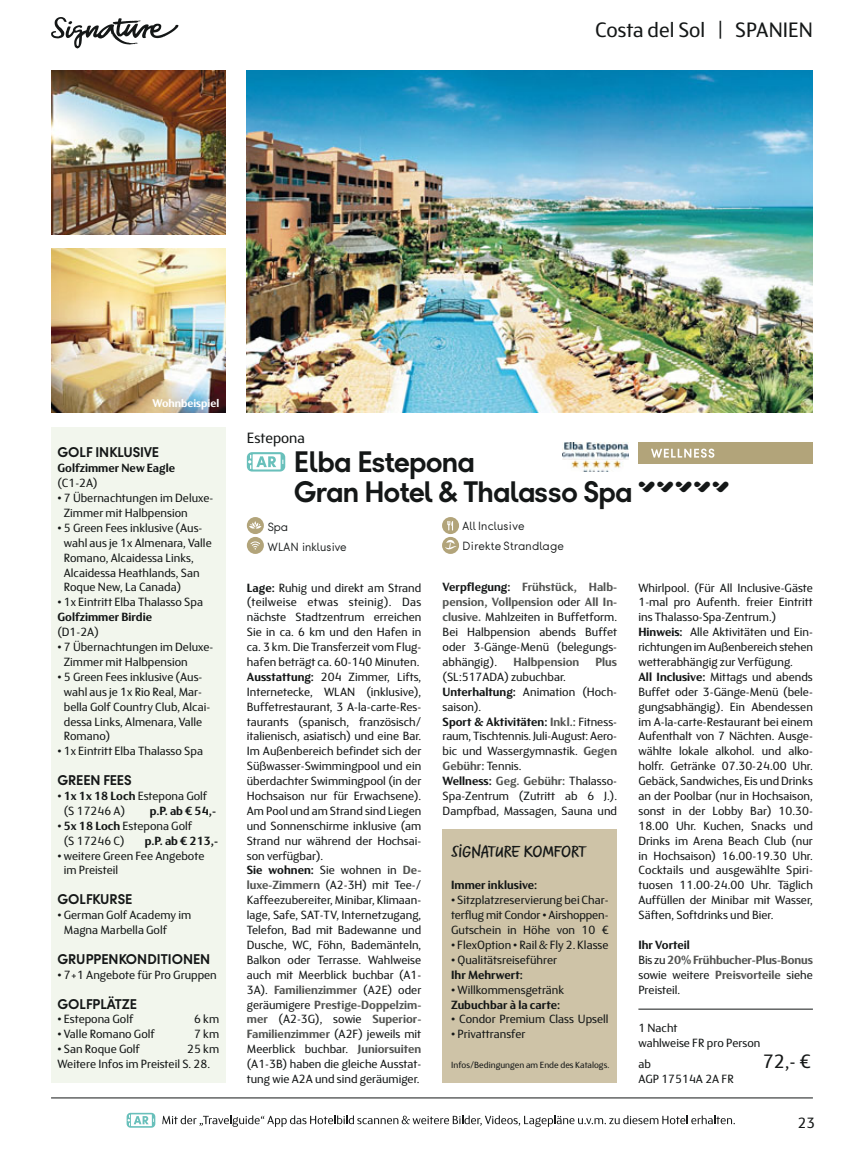
<style>
.page{position:relative;width:864px;height:1149px;background:#fff}
.page>*{position:absolute;margin:0;border:0;box-sizing:border-box;transform-origin:0 0}
.t1{font:30px/29.7px "Thomas Headline CE Bold";letter-spacing:-.03em;color:#141717}
.t2{font:21px "FS Blake";color:#141717}
.t3{font:19.5px "FS Blake";color:#141717}
.t4{font:500 16.5px "Thomas Script";letter-spacing:-.01em;color:#141717}
.t5{font:15px "FS Blake";color:#141717}
.t6{font:14.25px "Thomas Headline CE Bold";color:#141717}
.t7{font:12px/14.9px "FS Blake";color:#141717}
.t8{font:700 12px "FS Blake";color:#141717}
.t9{font:700 12px/14.9px "FS Blake";letter-spacing:-.005em;color:#545553}
.t10{font:300 12px "Thomas Headline";letter-spacing:.015em;color:#141717}
.t11{font:700 11.25px "FS Blake";color:#fff}
.t12{font:9px "FS Blake";color:#141717}
.s1{font-weight:700}
.s2{font-weight:700;color:#545553}
.s3{color:#141717}
.s4{font-weight:400;color:#141717}
</style>
<div class="page">
<svg style="left:51px;top:17px;width:127px;height:31px"></svg>
<hr style="left:51px;top:1097px;width:761px;height:1px;background:#141717">
<svg style="left:126px;top:1112px;width:29px;height:15px"></svg>
<svg style="left:162px;top:1115px;width:572px;height:11px"></svg>
<img style="left:51px;top:70px;width:174px;height:164px">
<img style="left:51px;top:249px;width:174px;height:163px">
<img style="left:247px;top:70px;width:565px;height:342px">
<svg style="left:247px;top:452px;width:38px;height:19px"></svg>
<img style="left:562px;top:442px;width:66px;height:30px">
<div style="left:638px;top:442px;width:174px;height:21px;background:#b2a47a"></div>
<svg style="left:651px;top:448px;width:63px;height:9px"></svg>
<div style="left:247px;top:517px;width:17px;height:17px;background:#b2a47a;border-radius:50%"></div>
<svg style="left:249px;top:521px;width:12px;height:7px"></svg>
<div style="left:442px;top:517px;width:17px;height:17px;background:#b2a47a;border-radius:50%"></div>
<svg style="left:447px;top:521px;width:6px;height:9px"></svg>
<div style="left:247px;top:536px;width:17px;height:17px;background:#b2a47a;border-radius:50%"></div>
<svg style="left:250px;top:541px;width:10px;height:8px"></svg>
<svg style="left:442px;top:536px;width:17px;height:17px"></svg>
<svg style="left:445px;top:539px;width:11px;height:10px"></svg>
<div style="left:442px;top:829px;width:175px;height:253px;background:#cec3a7"></div>
<hr style="left:638px;top:1008px;width:174px;height:1px;background:#141717">
<div style="left:51px;top:427px;width:174px;height:655px;background:#f2f6ed"></div>
<h2 class="t2" style="left:594px;top:22px;width:219px">Costa del Sol | SPANIEN</h2>
<p class="t11" style="left:152px;top:399px;width:68px">Wohnbeispiel</p>
<p class="t6" style="left:57px;top:444px;width:103px">GOLF INKLUSIVE</p>
<p class="t8" style="left:57px;top:463px;width:119px">Golfzimmer New Eagle</p>
<p class="t7" style="left:57px;top:477px;width:42px">(C1-2A)</p>
<p class="t7" style="left:64px;top:492px;width:151px;text-indent:-6px">• 7 Übernachtungen im Deluxe-<br>Zimmer mit Halbpension</p>
<p class="t7" style="left:64px;top:521px;width:149px;text-indent:-6px">• 5 Green Fees inklusive (Aus&shy;wahl aus je 1x Almenara, Valle<br>Romano, Alcaidessa Links,<br>Alcaidessa Heathlands, San<br>Roque New, La Canada)</p>
<p class="t7" style="left:57px;top:596px;width:147px">• 1x Eintritt Elba Thalasso Spa</p>
<p class="t8" style="left:57px;top:612px;width:96px">Golfzimmer Birdie</p>
<p class="t7" style="left:57px;top:625px;width:43px">(D1-2A)</p>
<p class="t7" style="left:64px;top:640px;width:151px;text-indent:-6px">• 7 Übernachtungen im Deluxe-<br>Zimmer mit Halbpension</p>
<p class="t7" style="left:64px;top:670px;width:148px;text-indent:-6px">• 5 Green Fees inklusive (Aus&shy;wahl aus je 1x Rio Real, Mar&shy;bella Golf Country Club, Alcai&shy;dessa Links, Almenara, Valle<br>Romano)</p>
<p class="t7" style="left:57px;top:744px;width:147px">• 1x Eintritt Elba Thalasso Spa</p>
<p class="t6" style="left:57px;top:771px;width:76px">GREEN FEES</p>
<p class="t7" style="left:64px;top:789px;width:145px;text-indent:-6px">• <span class="s1">1x 1x 18 Loch</span> Estepona Golf (S 17246 A)</p>
<p class="t8" style="left:150px;top:806px;width:68px">p.P. ab € 54,-</p>
<p class="t7" style="left:64px;top:819px;width:130px;text-indent:-6px">• <span class="s1">5x 18 Loch</span> Estepona Golf (S 17246 C)</p>
<p class="t8" style="left:145px;top:835px;width:75px">p.P. ab € 213,-</p>
<p class="t7" style="left:64px;top:849px;width:142px;text-indent:-6px">• weitere Green Fee Angebote im Preisteil</p>
<p class="t6" style="left:57px;top:890px;width:76px">GOLFKURSE</p>
<p class="t7" style="left:64px;top:908px;width:129px;text-indent:-6px">• German Golf Academy im<br>Magna Marbella Golf</p>
<p class="t6" style="left:57px;top:950px;width:154px">GRUPPENKONDITIONEN</p>
<p class="t7" style="left:57px;top:968px;width:161px">• 7+1 Angebote für Pro Gruppen</p>
<p class="t6" style="left:57px;top:994px;width:81px">GOLFPLÄTZE</p>
<p class="t7" style="left:57px;top:1012px;width:77px">• Estepona Golf</p>
<p class="t7" style="left:194px;top:1012px;width:27px">6 km</p>
<p class="t7" style="left:57px;top:1027px;width:99px">• Valle Romano Golf</p>
<p class="t7" style="left:194px;top:1027px;width:27px">7 km</p>
<p class="t7" style="left:57px;top:1042px;width:84px">• San Roque Golf</p>
<p class="t7" style="left:57px;top:1042px;width:163px;text-indent:130px">25 km<br>Weitere Infos im Preisteil S. 28.</p>
<p class="t5" style="left:247px;top:432px;width:60px">Estepona</p>
<h1 class="t1" style="left:294px;top:447px;width:436px">Elba Estepona<br>Gran Hotel &amp; Thalasso Spa <sup>g</sup></h1>
<p class="t10" style="left:268px;top:522px;width:22px">Spa</p>
<p class="t10" style="left:462px;top:521px;width:63px">All Inclusive</p>
<p class="t10" style="left:268px;top:542px;width:80px">WLAN inklusive</p>
<p class="t10" style="left:462px;top:541px;width:103px">Direkte Strandlage</p>
<p class="t7" style="left:247px;top:581px;width:176px"><span class="s1">Lage:</span> Ruhig und direkt am Strand (teilweise etwas steinig). Das nächste Stadtzentrum erreichen<br>Sie in ca. 6 km und den Hafen in ca. 3 km. Die Transferzeit vom Flug&shy;hafen beträgt ca. 60-140 Minuten.<br><span class="s1">Ausstattung:</span> 204 Zimmer, Lifts,<br>Internetecke, WLAN (inklusive),<br>Buffetrestaurant, 3 A-la-carte-Res&shy;taurants (spanisch, französisch/ italienisch, asiatisch) und eine Bar.<br>Im Außenbereich befindet sich der<br>Süßwasser-Swimmingpool und ein überdachter Swimmingpool (in der<br>Hochsaison nur für Erwachsene).<br>Am Pool und am Strand sind Liegen und Sonnenschirme inklusive (am<br>Strand nur während der Hochsai&shy;son verfügbar).<br><span class="s1">Sie wohnen:</span> Sie wohnen in <span class="s2">De&shy;luxe-Zimmern</span> (A2-3H) mit Tee-/<br>Kaffeezubereiter, Minibar, Klimaan&shy;lage, Safe, SAT-TV, Internetzugang,<br>Telefon, Bad mit Badewanne und<br>Dusche, WC, Föhn, Bademänteln,<br>Balkon oder Terrasse. Wahlweise auch mit Meerblick buchbar (A1-<br>3A). <span class="s2">Familienzimmer</span> (A2E) oder geräumigere <span class="s2">Prestige-Doppelzim&shy;mer</span> (A2-3G), sowie <span class="s2">Superior-<br>Familienzimmer</span> (A2F) jeweils mit<br>Meerblick buchbar. <span class="s2">Juniorsuiten </span>(A1-3B) haben die gleiche Ausstat&shy;tung wie A2A und sind geräumiger.</p>
<p class="t7" style="left:442px;top:581px;width:176px;text-align:justify"><span class="s1">Verpflegung:</span> <span class="s2">Frühstück, Halb&shy;pension, Vollpension</span> oder <span class="s2">All In&shy;clusive.</span> Mahlzeiten in Buffetform.<br>Bei Halbpension abends Buffet oder 3-Gänge-Menü (belegungs&shy;abhängig).</p>
<p class="t7" style="left:638px;top:581px;width:176px">Whirlpool. (Für All Inclusive-Gäste 1-mal pro Aufenth. freier Eintritt ins Thalasso-Spa-Zentrum.)<br><span class="s1">Hinweis:</span> Alle Aktivitäten und Ein&shy;richtungen im Außenbereich stehen wetterabhängig zur Verfügung.<br><span class="s1">All Inclusive:</span> Mittags und abends Buffet oder 3-Gänge-Menü (bele&shy;gungsabhängig). Ein Abendessen im A-la-carte-Restaurant bei einem Aufenthalt von 7 Nächten. Ausge&shy;wählte lokale alkohol. und alko&shy;holfr. Getränke 07.30-24.00 Uhr.<br>Gebäck, Sandwiches, Eis und Drinks an der Poolbar (nur in Hochsaison, sonst in der Lobby Bar) 10.30- 18.00 Uhr. Kuchen, Snacks und Drinks im Arena Beach Club (nur in Hochsaison) 16.00-19.30 Uhr.<br>Cocktails und ausgewählte Spiri&shy;tuosen 11.00-24.00 Uhr. Täglich Auffüllen der Minibar mit Wasser, Säften, Softdrinks und Bier.</p>
<p class="t9" style="left:638px;top:938px;width:176px"><span class="s3">Ihr Vorteil<br></span><span class="s4">Bis zu</span> 20% Frühbucher-Plus-Bonus <span class="s4">sowie weitere</span> Preisvorteile <span class="s4">siehe<br>Preisteil.</span></p>
<p class="t7" style="left:638px;top:1021px;width:123px">1 Nacht<br>wahlweise FR pro Person</p>
<p class="t7" style="left:638px;top:1057px;width:14px">ab</p>
<h3 class="t3" style="left:762px;top:1054px;width:50px">72 ,- €</h3>
<p class="t7" style="left:638px;top:1072px;width:97px">AGP 17514A 2A FR</p>
<p class="t9" style="left:513px;top:655px;width:67px">Halbpension</p>
<p class="t9" style="left:595px;top:655px;width:23px">Plus</p>
<p class="t7" style="left:442px;top:670px;width:176px">(SL:517ADA) zubuchbar.<br><span class="s1">Unterhaltung:</span> Animation (Hoch&shy;saison).<br><span class="s1">Sport &amp; Aktivitäten:</span> <span class="s2">Inkl.:</span> Fitness&shy;raum, Tischtennis. Juli-August: Aero&shy;bic und Wassergymnastik. <span class="s2">Gegen<br>Gebühr:</span> Tennis.<br><span class="s1">Wellness:</span> <span class="s2">Geg. Gebühr:</span> Thalasso-<br>Spa-Zentrum (Zutritt ab 6 J.).<br>Dampfbad, Massagen, Sauna und</p>
<h3 class="t4" style="left:451px;top:841px;width:137px">SIGNATURE KOMFORT</h3>
<p class="t8" style="left:451px;top:880px;width:88px">Immer inklusive:</p>
<p class="t7" style="left:451px;top:893px;width:159px;text-align:justify">• Sitzplatzreservierung bei Char&shy;terflug mit Condor • Airshoppen-Gutschein in Höhe von 10 €</p>
<p class="t7" style="left:451px;top:938px;width:159px">• FlexOption • Rail &amp; Fly 2. Klasse</p>
<p class="t7" style="left:451px;top:953px;width:108px">• Qualitätsreiseführer</p>
<p class="t8" style="left:451px;top:969px;width:73px">Ihr Mehrwert:</p>
<p class="t7" style="left:451px;top:983px;width:115px">• Willkommensgetränk</p>
<p class="t8" style="left:451px;top:999px;width:110px">Zubuchbar à la carte:</p>
<p class="t7" style="left:451px;top:1012px;width:159px">• Condor Premium Class Upsell</p>
<p class="t7" style="left:451px;top:1027px;width:76px">• Privattransfer</p>
<p class="t12" style="left:451px;top:1061px;width:160px">Infos/Bedingungen am Ende des Katalogs.</p>
<p class="t5" style="left:797px;top:1116px;width:19px">23</p>
</div>
